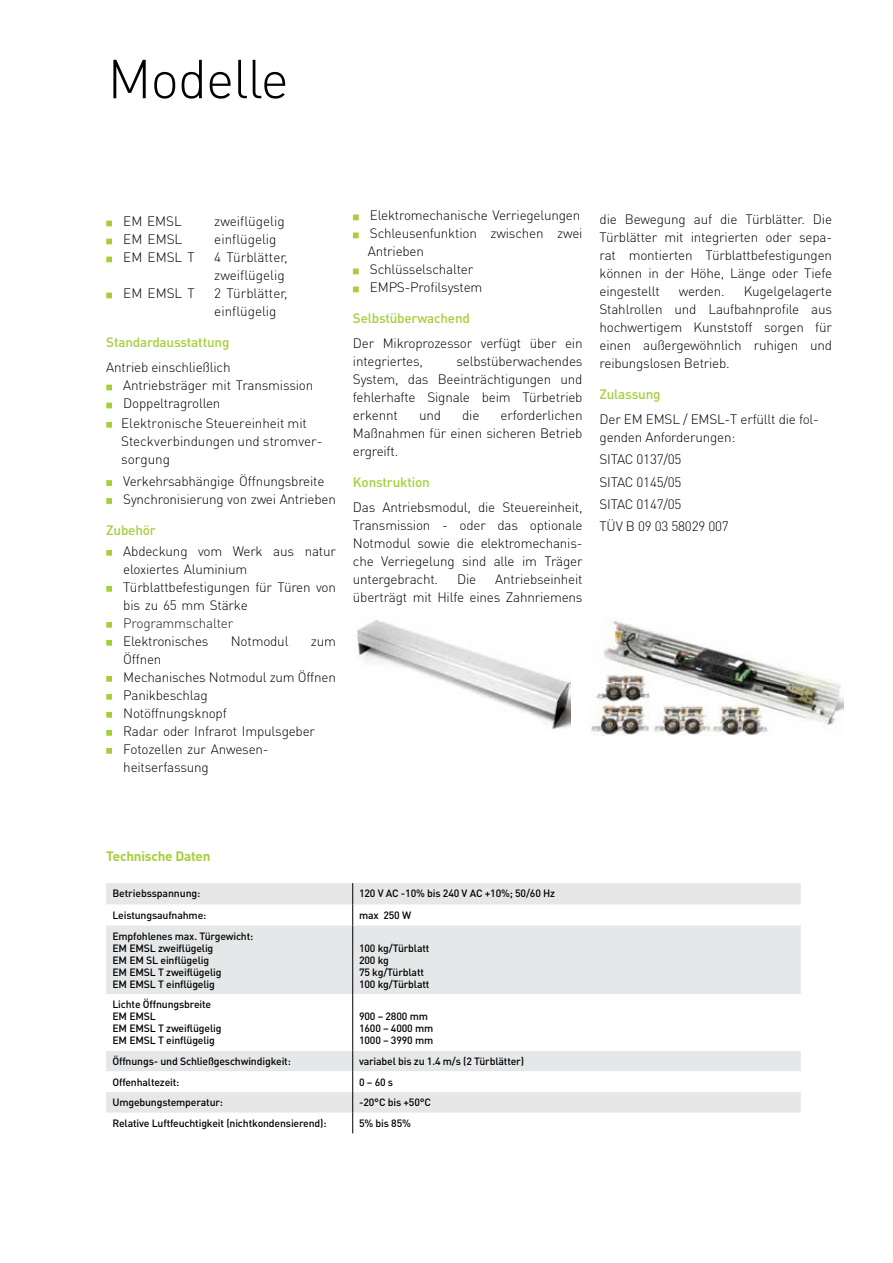
<style>
.page{position:relative;width:893px;height:1263px;background:#fff}
.page>*{position:absolute;margin:0;border:0;box-sizing:border-box;transform-origin:0 0}
.t1{font:300 54px "DIN Pro";letter-spacing:-.02em;color:#000}
.t2{font:300 13.5px/18px "DIN Pro";letter-spacing:-.015em;color:#000}
.t3{font:500 13.5px "DIN Pro";letter-spacing:-.015em;color:#a6ce39}
.t4{font:300 13.5px "DIN Pro";letter-spacing:-.015em;color:#1f1e21}
.t5{font:700 13.5px "DIN Pro";letter-spacing:-.015em;color:#a6ce39}
.t6{font:500 10.5px/12px "DIN Pro";letter-spacing:-.015em;color:#000}
</style>
<div class="page">
<img style="left:357px;top:619px;width:213px;height:110px">
<img style="left:591px;top:618px;width:252px;height:117px">
<svg style="left:106px;top:221px;width:6px;height:5px"></svg>
<svg style="left:106px;top:239px;width:6px;height:5px"></svg>
<svg style="left:106px;top:257px;width:6px;height:5px"></svg>
<svg style="left:106px;top:293px;width:6px;height:5px"></svg>
<svg style="left:106px;top:385px;width:6px;height:5px"></svg>
<svg style="left:106px;top:403px;width:6px;height:5px"></svg>
<svg style="left:106px;top:422px;width:6px;height:6px"></svg>
<svg style="left:106px;top:480px;width:6px;height:6px"></svg>
<svg style="left:106px;top:498px;width:6px;height:6px"></svg>
<svg style="left:106px;top:550px;width:6px;height:6px"></svg>
<svg style="left:106px;top:586px;width:6px;height:6px"></svg>
<svg style="left:106px;top:622px;width:6px;height:6px"></svg>
<svg style="left:106px;top:640px;width:6px;height:6px"></svg>
<svg style="left:106px;top:676px;width:6px;height:6px"></svg>
<svg style="left:106px;top:694px;width:6px;height:6px"></svg>
<svg style="left:106px;top:712px;width:6px;height:6px"></svg>
<svg style="left:106px;top:730px;width:6px;height:6px"></svg>
<svg style="left:106px;top:748px;width:6px;height:6px"></svg>
<svg style="left:353px;top:215px;width:6px;height:5px"></svg>
<svg style="left:353px;top:233px;width:6px;height:5px"></svg>
<svg style="left:353px;top:269px;width:6px;height:5px"></svg>
<svg style="left:353px;top:287px;width:6px;height:5px"></svg>
<div style="left:106px;top:883px;width:695px;height:22px;background:#e6e7e8"></div>
<svg style="left:106px;top:925px;width:695px;height:208px;fill:#e6e7e8"></svg>
<hr style="left:352px;top:925px;width:1px;height:69px;background:#000">
<hr style="left:352px;top:994px;width:1px;height:57px;background:#000">
<svg style="left:352px;top:1051px;width:1px;height:82px"></svg>
<svg style="left:109px;top:887px;width:92px;height:16px"></svg>
<svg style="left:352px;top:883px;width:207px;height:42px"></svg>
<h1 class="t1" style="left:107px;top:42px;width:183px">Modelle</h1>
<p class="t2" style="left:123px;top:212px;width:60px">EM EMSL</p>
<p class="t2" style="left:214px;top:212px;width:72px">zweiflügelig</p>
<p class="t2" style="left:123px;top:230px;width:61px">EM EMSL</p>
<p class="t2" style="left:214px;top:230px;width:64px">einflügelig</p>
<p class="t2" style="left:123px;top:248px;width:73px">EM EMSL T</p>
<p class="t2" style="left:214px;top:248px;width:75px">4 Türblätter, zweiflügelig</p>
<p class="t2" style="left:123px;top:284px;width:73px">EM EMSL T</p>
<p class="t2" style="left:214px;top:284px;width:75px">2 Türblätter, einflügelig</p>
<p class="t3" style="left:106px;top:333px;width:125px">Standardausstattung</p>
<p class="t2" style="left:123px;top:358px;width:192px;text-indent:-17px">Antrieb einschließlich<br>Antriebsträger mit Transmission<br>Doppeltragrollen</p>
<p class="t2" style="left:121px;top:413px;width:203px">Elektronische Steuereinheit mit<br>Steckverbindungen und stromver&shy;sorgung</p>
<p class="t2" style="left:123px;top:471px;width:214px">Verkehrsabhängige Öffnungsbreite<br>Synchronisierung von zwei Antrieben</p>
<p class="t3" style="left:106px;top:521px;width:51px">Zubehör</p>
<p class="t2" style="left:123px;top:541px;width:214px">Abdeckung vom Werk aus natur eloxiertes Aluminium<br>Türblattbefestigungen für Türen von bis zu 65 mm Stärke</p>
<p class="t4" style="left:123px;top:614px;width:111px">Programmschalter</p>
<p class="t2" style="left:123px;top:631px;width:87px">Elektronisches</p>
<p class="t2" style="left:231px;top:631px;width:59px">Notmodul</p>
<p class="t2" style="left:311px;top:631px;width:27px">zum</p>
<p class="t2" style="left:123px;top:649px;width:214px">Öffnen<br>Mechanisches Notmodul zum Öffnen<br>Panikbeschlag<br>Notöffnungsknopf<br>Radar oder Infrarot Impulsgeber<br>Fotozellen zur Anwesen&shy;heitserfassung</p>
<p class="t2" style="left:368px;top:206px;width:216px">Elektromechanische Verriegelungen<br>Schleusenfunktion zwischen zwei<br>Antrieben<br>Schlüsselschalter<br>EMPS-Profilsystem</p>
<p class="t3" style="left:353px;top:309px;width:119px">Selbstüberwachend</p>
<p class="t2" style="left:353px;top:334px;width:231px">Der Mikroprozessor verfügt über ein integriertes,</p>
<p class="t2" style="left:353px;top:352px;width:231px;text-align:justify;text-indent:104px">selbstüberwachendes System, das Beeinträchtigungen und fehlerhafte Signale beim Türbetrieb erkennt</p>
<p class="t2" style="left:353px;top:406px;width:231px;text-align:justify;text-indent:148px">erforderlichen Maßnahmen für einen sicheren Betrieb ergreift.</p>
<p class="t3" style="left:353px;top:473px;width:78px">Konstruktion</p>
<p class="t2" style="left:353px;top:498px;width:231px;text-align:justify">Das Antriebsmodul, die Steuereinheit, Transmission - oder das optionale Notmodul sowie die elektromechanis&shy;che Verriegelung sind alle im Träger untergebracht.</p>
<p class="t2" style="left:419px;top:406px;width:23px">und</p>
<p class="t2" style="left:462px;top:406px;width:19px">die</p>
<p class="t2" style="left:353px;top:570px;width:231px;text-align:right">Antriebseinheit<br>überträgt mit Hilfe eines Zahnriemens</p>
<p class="t2" style="left:457px;top:570px;width:21px">Die</p>
<p class="t2" style="left:600px;top:210px;width:234px;text-align:justify">die Bewegung auf die Türblätter. Die Türblätter mit integrierten oder sepa&shy;rat montierten Türblattbefestigungen können in der Höhe, Länge oder Tiefe eingestellt</p>
<p class="t2" style="left:600px;top:282px;width:234px;text-align:justify;text-indent:144px">Kugelgelagerte Stahlrollen und Laufbahnprofile aus hochwertigem Kunststoff sorgen für einen außergewöhnlich ruhigen und reibungslosen Betrieb.</p>
<p class="t3" style="left:600px;top:385px;width:62px">Zulassung</p>
<p class="t2" style="left:600px;top:410px;width:221px">Der EM EMSL / EMSL-T erfüllt die fol&shy;genden Anforderungen:</p>
<p class="t2" style="left:600px;top:448px;width:131px;line-height:22.2px">SITAC 0137/05<br>SITAC 0145/05<br>SITAC 0147/05<br>TÜV B 09 03 58029 007</p>
<p class="t2" style="left:679px;top:282px;width:47px">werden.</p>
<p class="t5" style="left:106px;top:847px;width:106px">Technische Daten</p>
<p class="t6" style="left:112px;top:887px;width:89px">Betriebsspannung:</p>
<p class="t6" style="left:359px;top:887px;width:198px">120 V AC -10% bis 240 V AC +10%; 50/60 Hz</p>
<p class="t6" style="left:112px;top:909px;width:95px">Leistungsaufnahme:</p>
<p class="t6" style="left:359px;top:909px;width:54px">max 250 W</p>
<p class="t6" style="left:112px;top:929px;width:142px">Empfohlenes max. Türgewicht:<br>EM EMSL zweiflügelig<br>EM EM SL einflügelig<br>EM EMSL T zweiflügelig<br>EM EMSL T einflügelig</p>
<p class="t6" style="left:359px;top:941px;width:72px">100 kg/Türblatt<br>200 kg<br>75 kg/Türblatt<br>100 kg/Türblatt</p>
<p class="t6" style="left:112px;top:998px;width:111px">Lichte Öffnungsbreite<br>EM EMSL<br>EM EMSL T zweiflügelig<br>EM EMSL T einflügelig</p>
<p class="t6" style="left:359px;top:1010px;width:76px">900 – 2800 mm<br>1600 – 4000 mm<br>1000 – 3990 mm</p>
<p class="t6" style="left:112px;top:1055px;width:180px">Öffnungs- und Schließgeschwindigkeit:</p>
<p class="t6" style="left:359px;top:1055px;width:166px">variabel bis zu 1.4 m/s (2 Türblätter)</p>
<p class="t6" style="left:112px;top:1075px;width:69px">Offenhaltezeit:</p>
<p class="t6" style="left:359px;top:1075px;width:36px">0 – 60 s</p>
<p class="t6" style="left:112px;top:1096px;width:112px">Umgebungstemperatur:</p>
<p class="t6" style="left:359px;top:1096px;width:74px">-20°C bis +50°C</p>
<p class="t6" style="left:112px;top:1117px;width:216px">Relative Luftfeuchtigkeit (nichtkondensierend):</p>
<p class="t6" style="left:359px;top:1117px;width:53px">5% bis 85%</p>
</div>
